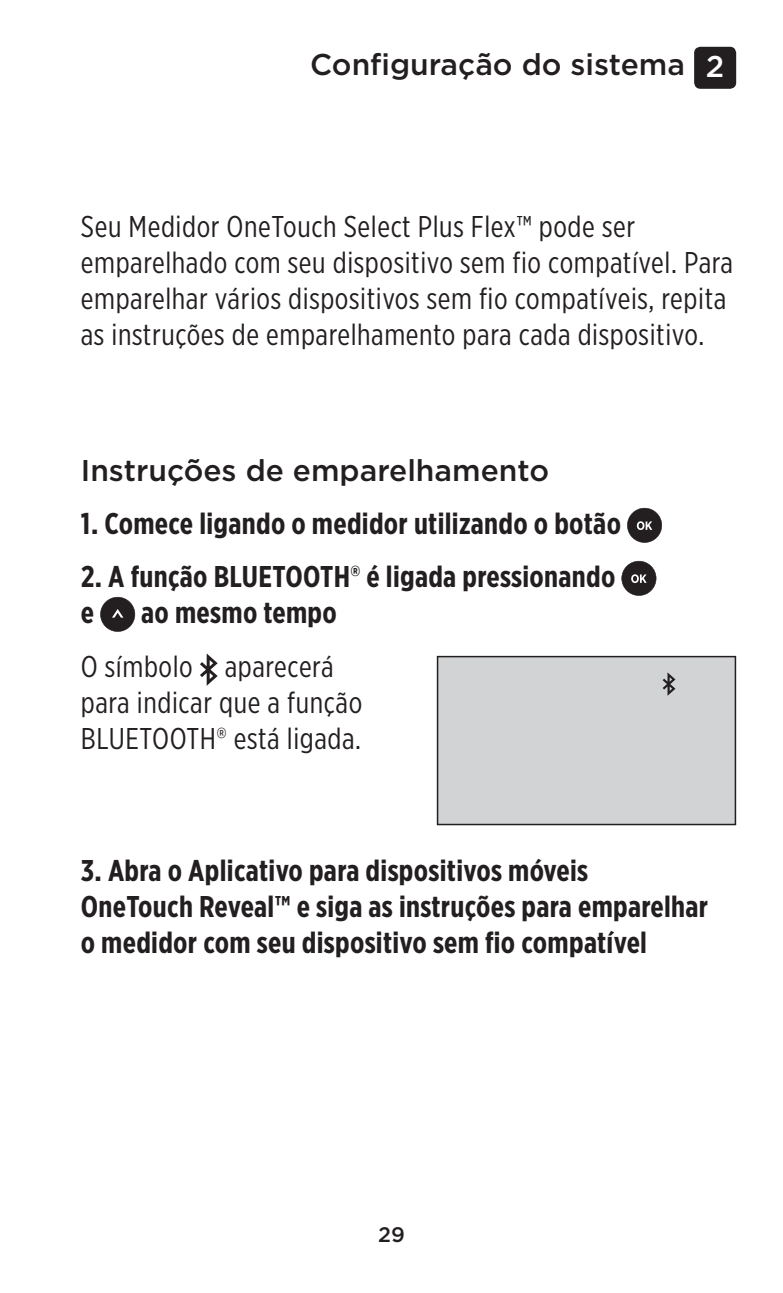
<style>
.page{position:relative;width:783px;height:1293px;background:#fff}
.page>*{position:absolute;margin:0;border:0;box-sizing:border-box;transform-origin:0 0}
.t1{font:30px/36px "Gotham X Narrow";letter-spacing:.02em;color:#231f20}
.t2{font:700 30px/36px "Gotham X Narrow";letter-spacing:.01em;color:#231f20}
.t3{font:500 30px "Gotham";color:#231f20}
.t4{font:500 21px "Gotham";color:#231f20}
.s1{color:#fff}
</style>
<div class="page">
<div style="left:694px;top:47px;width:42px;height:42px;background:#231f20;border-radius:6px"></div>
<svg style="left:627px;top:508px;width:34px;height:35px"></svg>
<svg style="left:621px;top:561px;width:35px;height:35px"></svg>
<svg style="left:100px;top:597px;width:35px;height:35px"></svg>
<svg style="left:200px;top:653px;width:18px;height:33px"></svg>
<div style="left:437px;top:656px;width:298px;height:168px;background:#d1d3d4"></div>
<svg style="left:662px;top:672px;width:13px;height:24px"></svg>
<div style="left:436px;top:656px;width:300px;height:169px;border:2px solid #231f20"></div>
<p class="t3" style="left:310px;top:45px;width:415px">Configuração do sistema <span class="s1">2</span></p>
<p class="t1" style="left:81px;top:208px;width:653px">Seu Medidor OneTouch Select Plus Flex™ pode ser emparelhado com seu dispositivo sem fio compatível. Para emparelhar vários dispositivos sem fio compatíveis, repita as instruções de emparelhamento para cada dispositivo.</p>
<p class="t3" style="left:81px;top:451px;width:469px">Instruções de emparelhamento</p>
<p class="t2" style="left:81px;top:505px;width:541px">1. Comece ligando o medidor utilizando o botão</p>
<p class="t2" style="left:81px;top:558px;width:536px">2. A função BLUETOOTH® é ligada pressionando e</p>
<p class="t2" style="left:141px;top:594px;width:197px">ao mesmo tempo</p>
<p class="t1" style="left:81px;top:648px;width:283px">O símbolo aparecerá para indicar que a função<br>BLUETOOTH® está ligada.</p>
<p class="t2" style="left:81px;top:852px;width:628px">3. Abra o Aplicativo para dispositivos móveis<br>OneTouch Reveal™ e siga as instruções para emparelhar o medidor com seu dispositivo sem fio compatível</p>
<p class="t4" style="left:378px;top:1220px;width:28px">29</p>
</div>
